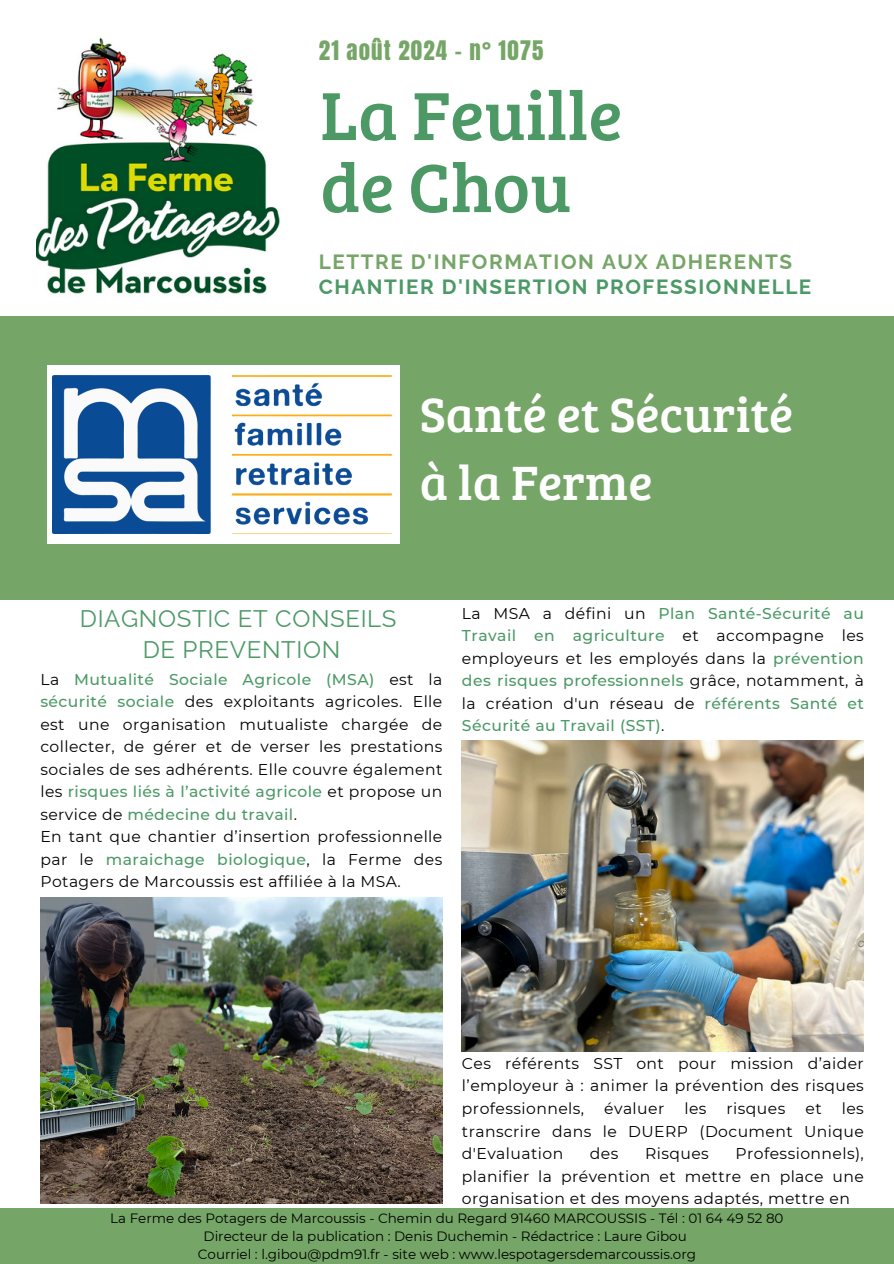
<style>
.page{position:relative;width:894px;height:1264px;background:#fff}
.page>*{position:absolute;margin:0;border:0;box-sizing:border-box;transform-origin:0 0}
.t1{font:70.2px/72px "Bree Serif";color:#4c9966}
.t2{font:49.8px/68.7px "Bree Serif";color:#fff}
.t3{font:24px/30.3px "Raleway";letter-spacing:.025em;color:#4c9966;text-align:center}
.t4{font:22.8px "Anton";letter-spacing:.05em;color:#76a667}
.t5{font:700 20.55px/24.8px "Raleway";letter-spacing:.075em;color:#4c9966}
.t6{font:15.6px/22.5px "Montserrat";letter-spacing:.025em;color:#000;text-align:justify}
.t7{font:500 15.6px/22.5px "Montserrat";letter-spacing:.025em;color:#4c9966;text-align:justify}
.t8{font:13.5px "Montserrat";color:#000}
.s1{color:#76a667}
.s2{font-weight:500;color:#4c9966}
.s3{font-weight:400;color:#000}
</style>
<div class="page">
<div style="left:0;top:1208px;width:893px;height:55px;background:#76a667"></div>
<div style="left:0;top:317px;width:893px;height:282px;background:#76a667"></div>
<img style="left:36px;top:37px;width:244px;height:257px">
<div style="left:47px;top:365px;width:352px;height:178px;background:#fff"></div>
<img style="left:53px;top:375px;width:338px;height:159px">
<img style="left:40px;top:897px;width:402px;height:306px">
<img style="left:462px;top:740px;width:401px;height:311px">
<h2 class="t4" style="left:319px;top:34px;width:226px">21 AOÛT 2024 - N° 1075</h2>
<p class="t1" style="left:320px;top:76px;width:303px">La Feuille de Chou</p>
<p class="t5" style="left:319px;top:249px;width:494px"><span class="s1">LETTRE D'INFORMATION AUX ADHERENTS<br></span>CHANTIER D'INSERTION PROFESSIONNELLE</p>
<h3 class="t2" style="left:419px;top:377px;width:375px">Santé et Sécurité à la Ferme</h3>
<h6 class="t3" style="left:80px;top:603px;width:318px">DIAGNOSTIC ET CONSEILS<br>DE PREVENTION</h6>
<h6 class="t6" style="left:40px;top:668px;width:403px;text-align:left">La <span class="s2">Mutualité Sociale Agricole (MSA)</span> est la <span class="s2">sécurité sociale</span> des exploitants agricoles. Elle est une organisation mutualiste chargée de collecter, de gérer et de verser les prestations sociales de ses adhérents. Elle couvre également les <span class="s2">risques liés à l’activité agricole</span> et propose un service de <span class="s2">médecine du travail</span>.<br>En tant que chantier d’insertion professionnelle par le <span class="s2">maraichage biologique</span>, la Ferme des Potagers de Marcoussis est affiliée à la MSA.</h6>
<p class="t7" style="left:462px;top:602px;width:403px"><span class="s3">La MSA a défini un</span> Plan Santé-Sécurité au Travail en agriculture <span class="s3">et accompagne les employeurs et les employés dans la</span> prévention des risques professionnels <span class="s3">grâce, notamment, à la création d'un réseau de</span> référents Santé et Sécurité au Travail (SST)<span class="s3">.</span></p>
<p class="t6" style="left:462px;top:1052px;width:403px">Ces référents SST ont pour mission d’aider l’employeur à : animer la prévention des risques professionnels,</p>
<p class="t6" style="left:462px;top:1097px;width:403px;text-indent:380px">les transcrire dans le DUERP (Document Unique d'Evaluation</p>
<p class="t6" style="left:604px;top:1097px;width:61px">évaluer</p>
<p class="t6" style="left:684px;top:1097px;width:24px">les</p>
<p class="t6" style="left:726px;top:1097px;width:60px">risques</p>
<p class="t6" style="left:805px;top:1097px;width:18px">et</p>
<p class="t6" style="left:462px;top:1142px;width:403px;text-indent:273px">Professionnels), planifier la prévention et mettre en place une organisation et des moyens adaptés, mettre en</p>
<p class="t6" style="left:589px;top:1142px;width:30px">des</p>
<p class="t6" style="left:645px;top:1142px;width:65px">Risques</p>
<p class="t8" style="left:110px;top:1210px;width:674px">La Ferme des Potagers de Marcoussis - Chemin du Regard 91460 MARCOUSSIS - Tél : 01 64 49 52 80</p>
<h6 class="t8" style="left:203px;top:1228px;width:484px">Directeur de la publication : Denis Duchemin - Rédactrice : Laure Gibou</h6>
<p class="t8" style="left:198px;top:1246px;width:499px">Courriel : l.gibou@pdm91.fr - site web : www.lespotagersdemarcoussis.org</p>
</div>
